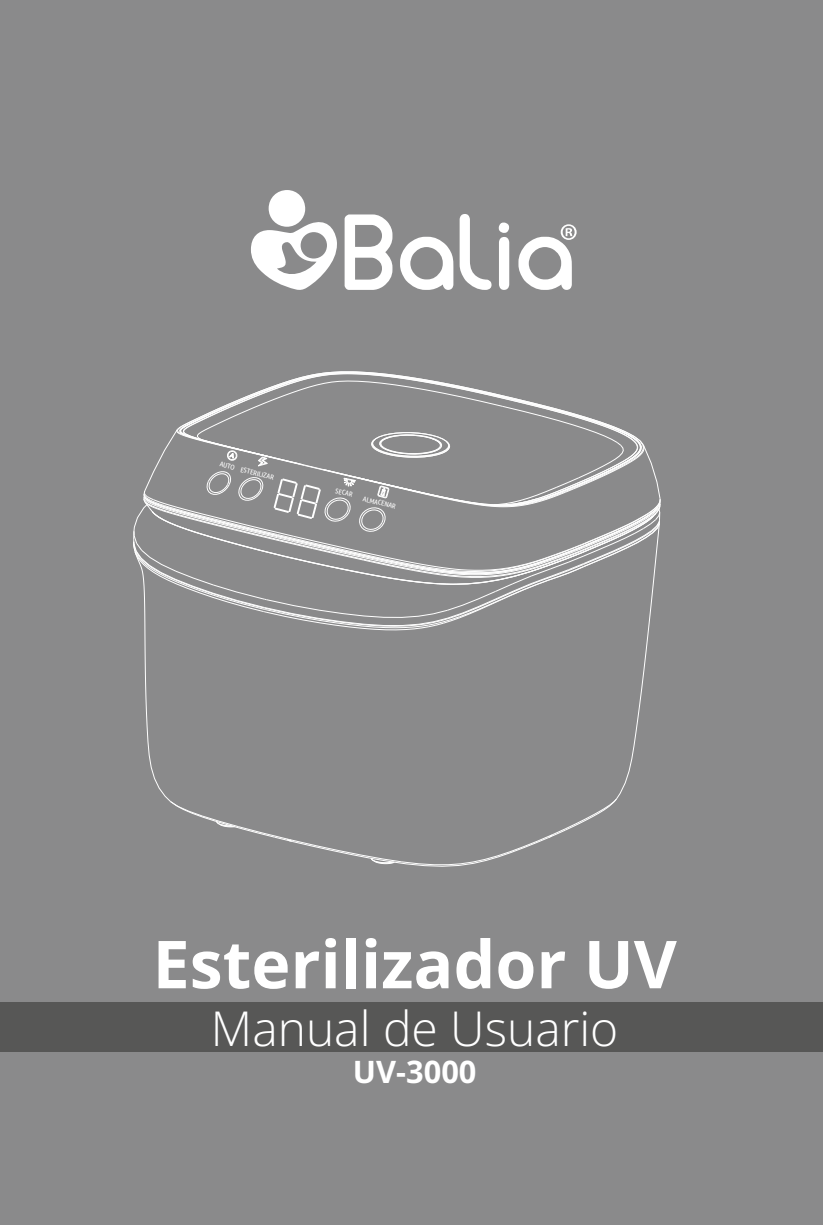
<style>
.page{position:relative;width:823px;height:1225px;background:#fff}
.page>*{position:absolute;margin:0;border:0;box-sizing:border-box;transform-origin:0 0}
.t1{font:700 66.2px "Open Sans";color:#fff}
.t2{font:300 47.8px "Open Sans";color:#fff}
.t3{font:700 30.8px "Open Sans";color:#fff}
.t4{font:7px "Amazon Ember Cd RC";color:#fff}
</style>
<div class="page">
<div style="left:0;top:0;width:822px;height:1225px;background:#8a8a8b"></div>
<svg style="left:251px;top:218px;width:86px;height:72px"></svg>
<div style="left:268px;top:190px;width:37px;height:37px;background:#fff;border-radius:50%"></div>
<svg style="left:344px;top:214px;width:48px;height:76px"></svg>
<svg style="left:400px;top:237px;width:53px;height:53px"></svg>
<svg style="left:459px;top:214px;width:32px;height:76px"></svg>
<svg style="left:498px;top:223px;width:11px;height:67px"></svg>
<svg style="left:518px;top:224px;width:58px;height:66px"></svg>
<div style="left:0;top:1002px;width:822px;height:50px;background:#575756"></div>
<svg style="left:133px;top:371px;width:527px;height:496px"></svg>
<p class="t4" style="left:221px;top:459px;width:17px;rotate:13deg">AUTO</p>
<p class="t4" style="left:241px;top:465px;width:36px;rotate:13deg">ESTERILIZAR</p>
<p class="t4" style="left:336px;top:486px;width:19px;rotate:13deg">SECAR</p>
<p class="t4" style="left:364px;top:494px;width:35px;rotate:13deg">ALMACENAR</p>
<h1 class="t1" style="left:152px;top:919px;width:525px">Esterilizador UV</h1>
<h2 class="t2" style="left:211px;top:995px;width:408px">Manual de Usuario</h2>
<h3 class="t3" style="left:352px;top:1050px;width:125px">UV-3000</h3>
</div>
